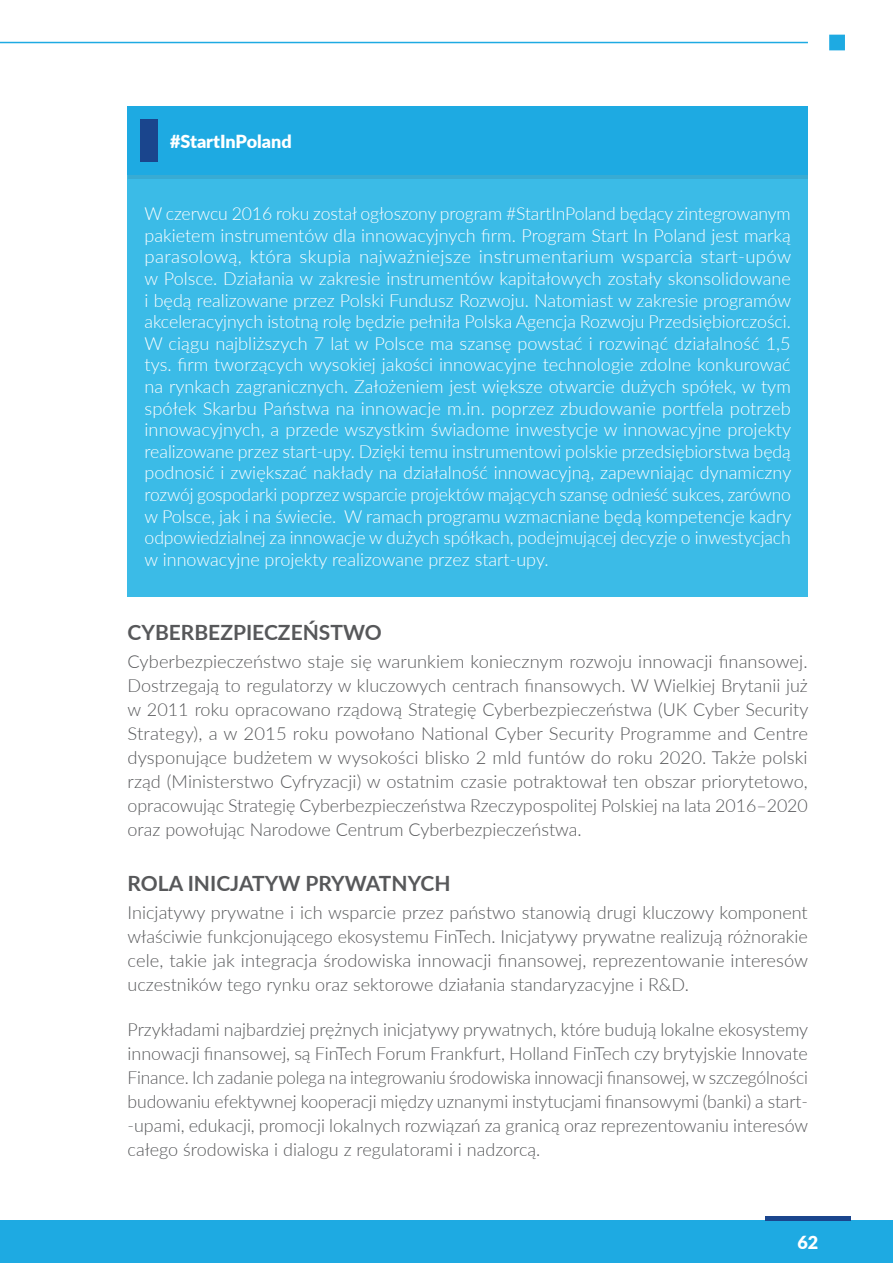
<style>
.page{position:relative;width:893px;height:1263px;background:#fff}
.page>*{position:absolute;margin:0;border:0;box-sizing:border-box;transform-origin:0 0}
.t1{font:700 21px "Lato";color:#57585a}
.t2{font:300 18px/24px "Lato";color:#57585a;text-align:justify}
.t3{font:300 18px/21.6px "Lato";color:#fff;text-align:justify}
.t4{font:900 18px "Lato";color:#fff}
</style>
<div class="page">
<div style="left:0;top:1220px;width:893px;height:43px;background:#1eaae2"></div>
<hr style="left:765px;top:1216px;width:85px;height:4px;background:#1a458d">
<div style="left:829px;top:35px;width:16px;height:15px;background:#1eaae2"></div>
<hr style="left:0;top:42px;width:808px;height:1px;background:#1eaae2">
<div style="left:128px;top:174px;width:680px;height:423px;background:#3bbbe7"></div>
<div style="left:127px;top:110px;width:681px;height:69px;background:#231f20;opacity:.1"></div>
<div style="left:128px;top:106px;width:680px;height:68px;background:#1eaae2"></div>
<div style="left:140px;top:119px;width:17px;height:43px;background:#1a458d"></div>
<p class="t4" style="left:170px;top:127px;width:123px">#StartInPoland</p>
<p class="t3" style="left:145px;top:202px;width:648px">W czerwcu 2016 roku został ogłoszony program #StartInPoland będący zintegrowanym pakietem instrumentów dla innowacyjnych firm. Program Start In Poland jest marką parasolową, która skupia najważniejsze instrumentarium wsparcia start-upów w Polsce. Działania w zakresie instrumentów kapitałowych zostały skonsolidowane i będą realizowane przez Polski Fundusz Rozwoju. Natomiast w zakresie programów akceleracyjnych istotną rolę będzie pełniła Polska Agencja Rozwoju Przedsiębiorczości.<br>W ciągu najbliższych 7 lat w Polsce ma szansę powstać i rozwinąć działalność 1,5 tys. firm tworzących wysokiej jakości innowacyjne technologie zdolne konkurować na rynkach zagranicznych. Założeniem jest większe otwarcie dużych spółek, w tym spółek Skarbu Państwa na innowacje m.in. poprzez zbudowanie portfela potrzeb innowacyjnych, a przede wszystkim świadome inwestycje w innowacyjne projekty realizowane przez start-upy. Dzięki temu instrumentowi polskie przedsiębiorstwa będą podnosić i zwiększać nakłady na działalność innowacyjną, zapewniając dynamiczny rozwój gospodarki poprzez wsparcie projektów mających szansę odnieść sukces, zarówno w Polsce, jak i na świecie. W ramach programu wzmacniane będą kompetencje kadry odpowiedzialnej za innowacje w dużych spółkach, podejmującej decyzje o inwestycjach w innowacyjne projekty realizowane przez start-upy.</p>
<p class="t1" style="left:128px;top:616px;width:256px">CYBERBEZPIECZEŃSTWO</p>
<p class="t2" style="left:128px;top:649px;width:682px">Cyberbezpieczeństwo staje się warunkiem koniecznym rozwoju innowacji finansowej.<br>Dostrzegają to regulatorzy w kluczowych centrach finansowych. W Wielkiej Brytanii już w 2011 roku opracowano rządową Strategię Cyberbezpieczeństwa (UK Cyber Security Strategy), a w 2015 roku powołano National Cyber Security Programme and Centre dysponujące budżetem w wysokości blisko 2 mld funtów do roku 2020. Także polski rząd (Ministerstwo Cyfryzacji) w ostatnim czasie potraktował ten obszar priorytetowo, opracowując Strategię Cyberbezpieczeństwa Rzeczypospolitej Polskiej na lata 2016–2020 oraz powołując Narodowe Centrum Cyberbezpieczeństwa.</p>
<p class="t1" style="left:128px;top:868px;width:324px">ROLA INICJATYW PRYWATNYCH</p>
<p class="t2" style="left:128px;top:900px;width:682px">Inicjatywy prywatne i ich wsparcie przez państwo stanowią drugi kluczowy komponent właściwie funkcjonującego ekosystemu FinTech. Inicjatywy prywatne realizują różnorakie cele, takie jak integracja środowiska innowacji finansowej, reprezentowanie interesów uczestników tego rynku oraz sektorowe działania standaryzacyjne i R&amp;D.</p>
<p class="t2" style="left:128px;top:1017px;width:682px">Przykładami najbardziej prężnych inicjatywy prywatnych, które budują lokalne ekosystemy innowacji finansowej, są FinTech Forum Frankfurt, Holland FinTech czy brytyjskie Innovate Finance. Ich zadanie polega na integrowaniu środowiska innowacji finansowej, w szczególności budowaniu efektywnej kooperacji między uznanymi instytucjami finansowymi (banki) a start--upami, edukacji, promocji lokalnych rozwiązań za granicą oraz reprezentowaniu interesów całego środowiska i dialogu z regulatorami i nadzorcą.</p>
<p class="t4" style="left:797px;top:1229px;width:22px">62</p>
</div>
